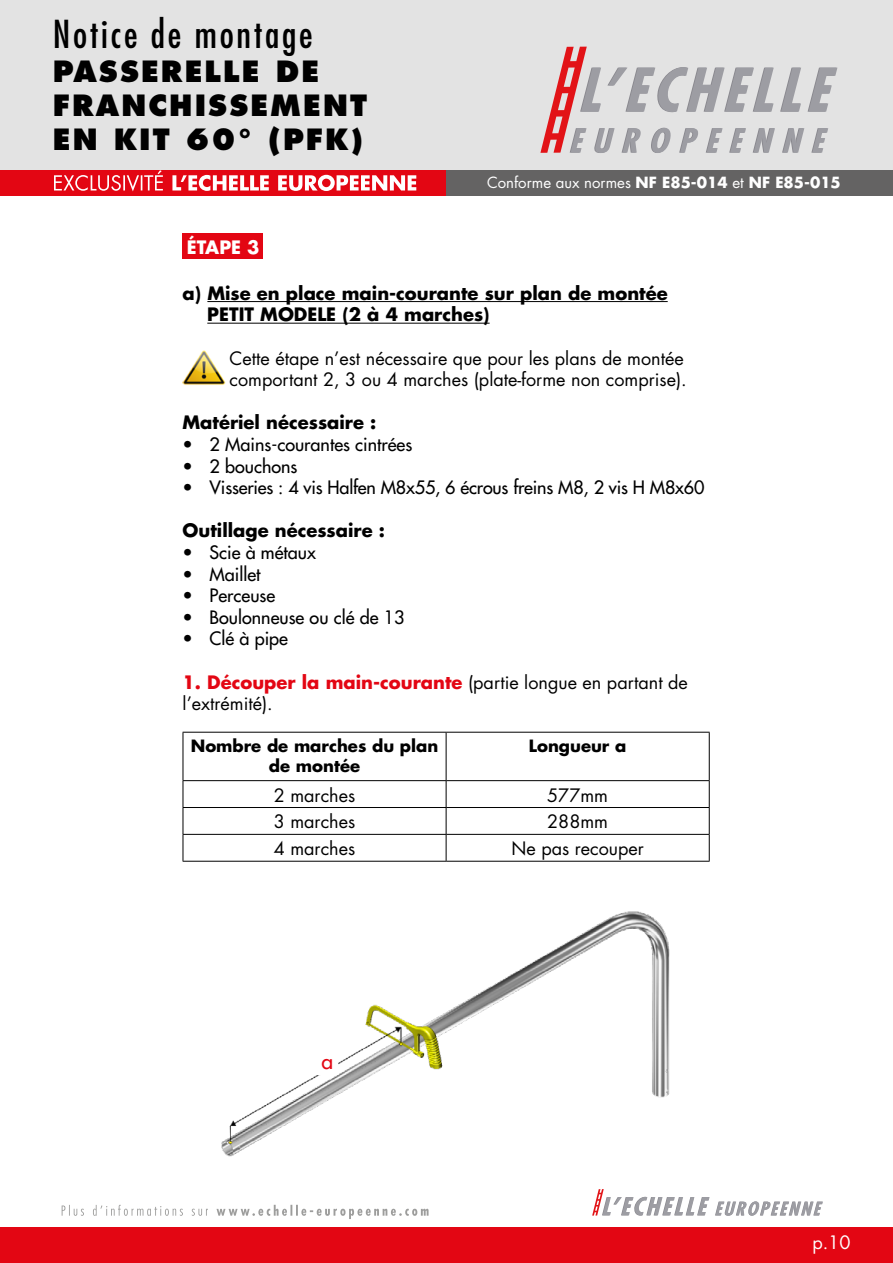
<style>
.page{position:relative;width:893px;height:1263px;background:#fff}
.page>*{position:absolute;margin:0;border:0;box-sizing:border-box;transform-origin:0 0}
.t1{font:condensed 37.5px "Futura Std";letter-spacing:.075em;color:#000}
.t2{font:800 28.5px/34.2px "Futura Std";letter-spacing:.075em;color:#000}
.t3{font:500 21px "Futura Std";color:#e30613}
.t4{font:18px/21.6px "Futura Std";color:#000}
.t5{font:500 18px "Futura Std";color:#000}
.t6{font:700 18px/21.6px "Futura Std";color:#000}
.t7{font:700 18px "Futura Std";color:#fff}
.t8{font:18px "Futura Std";color:#fff}
.t9{font:700 16.5px/19.8px "Futura Std";color:#000;text-align:center}
.t10{font:15px "Futura Std";color:#fff}
.s1{font-size:27px}
.s2{font-weight:700}
.s3{font-weight:700;color:#e30613}
</style>
<div class="page">
<div style="left:0;top:0;width:893px;height:171px;background:#e3e3e3"></div>
<svg style="left:540px;top:47px;width:297px;height:106px"></svg>
<div style="left:0;top:170px;width:446px;height:26px;background:#e30613"></div>
<div style="left:446px;top:170px;width:447px;height:26px;background:#646363"></div>
<svg style="left:54px;top:170px;width:362px;height:21px"></svg>
<div style="left:0;top:1227px;width:893px;height:36px;background:#e30613"></div>
<svg style="left:592px;top:1189px;width:231px;height:27px"></svg>
<svg style="left:62px;top:1205px;width:367px;height:14px"></svg>
<div style="left:183px;top:234px;width:80px;height:25px;background:#e30613"></div>
<hr style="left:207px;top:301px;width:461px;height:1px;background:#000">
<hr style="left:207px;top:323px;width:283px;height:1px;background:#000">
<img style="left:183px;top:350px;width:42px;height:35px">
<hr style="left:446px;top:732px;width:1px;height:48px;background:#000">
<svg style="left:446px;top:781px;width:1px;height:80px"></svg>
<hr style="left:183px;top:861px;width:263px;height:1px;background:#000">
<hr style="left:446px;top:861px;width:264px;height:1px;background:#000">
<hr style="left:183px;top:732px;width:263px;height:1px;background:#000">
<hr style="left:183px;top:732px;width:1px;height:48px;background:#000">
<hr style="left:446px;top:732px;width:264px;height:1px;background:#000">
<hr style="left:709px;top:732px;width:1px;height:48px;background:#000">
<hr style="left:183px;top:780px;width:263px;height:1px;background:#000">
<hr style="left:446px;top:780px;width:264px;height:1px;background:#000">
<hr style="left:183px;top:834px;width:263px;height:1px;background:#000">
<hr style="left:446px;top:834px;width:264px;height:1px;background:#000">
<svg style="left:183px;top:781px;width:1px;height:80px"></svg>
<svg style="left:709px;top:781px;width:1px;height:80px"></svg>
<hr style="left:183px;top:807px;width:263px;height:1px;background:#000">
<hr style="left:446px;top:807px;width:264px;height:1px;background:#000">
<img style="left:221px;top:911px;width:449px;height:246px">
<div style="left:317px;top:1052px;width:21px;height:22px;background:#fff"></div>
<h1 class="t1" style="left:53px;top:11px;width:262px">Notice de montage</h1>
<h2 class="t2" style="left:53px;top:54px;width:316px">PASSERELLE DE<br>FRANCHISSEMENT<br>EN KIT 60° (PFK<span class="s1">)</span></h2>
<p class="t10" style="left:487px;top:173px;width:355px">Conforme aux normes <span class="s2">NF E85-014</span> et <span class="s2">NF E85-015</span></p>
<p class="t7" style="left:187px;top:235px;width:74px">ÉTAPE 3</p>
<p class="t6" style="left:207px;top:282px;width:462px;text-indent:-25px">a) Mise en place main-courante sur plan de montée<br>PETIT MODELE (2 à 4 marches)</p>
<p class="t4" style="left:230px;top:347px;width:459px">Cette étape n’est nécessaire que pour les plans de montée comportant 2, 3 ou 4 marches (plate-forme non comprise).</p>
<p class="t6" style="left:183px;top:412px;width:195px">Matériel nécessaire :</p>
<p class="t5" style="left:183px;top:433px;width:231px">• 2 Mains-courantes cintrées</p>
<p class="t5" style="left:183px;top:455px;width:116px">• 2 bouchons</p>
<p class="t5" style="left:183px;top:476px;width:523px">• Visseries : 4 vis Halfen M8x55, 6 écrous freins M8, 2 vis H M8x60</p>
<p class="t6" style="left:183px;top:520px;width:204px">Outillage nécessaire :</p>
<p class="t5" style="left:183px;top:541px;width:135px">• Scie à métaux</p>
<p class="t5" style="left:183px;top:563px;width:79px">• Maillet</p>
<p class="t5" style="left:183px;top:584px;width:94px">• Perceuse</p>
<p class="t5" style="left:183px;top:606px;width:223px">• Boulonneuse ou clé de 13</p>
<p class="t5" style="left:183px;top:627px;width:107px">• Clé à pipe</p>
<p class="t4" style="left:183px;top:671px;width:507px"><span class="s3">1. Découper la main-courante</span> (partie longue en partant de l’extrémité).</p>
<p class="t9" style="left:191px;top:735px;width:249px">Nombre de marches du plan de montée</p>
<p class="t9" style="left:529px;top:735px;width:99px">Longueur a</p>
<p class="t4" style="left:274px;top:784px;width:83px">2 marches</p>
<p class="t4" style="left:547px;top:784px;width:62px">577mm</p>
<p class="t4" style="left:274px;top:811px;width:83px">3 marches</p>
<p class="t4" style="left:547px;top:811px;width:62px">288mm</p>
<p class="t4" style="left:274px;top:838px;width:83px">4 marches</p>
<p class="t4" style="left:511px;top:838px;width:134px">Ne pas recouper</p>
<p class="t3" style="left:322px;top:1048px;width:13px">a</p>
<p class="t8" style="left:812px;top:1230px;width:40px">p.10</p>
</div>
